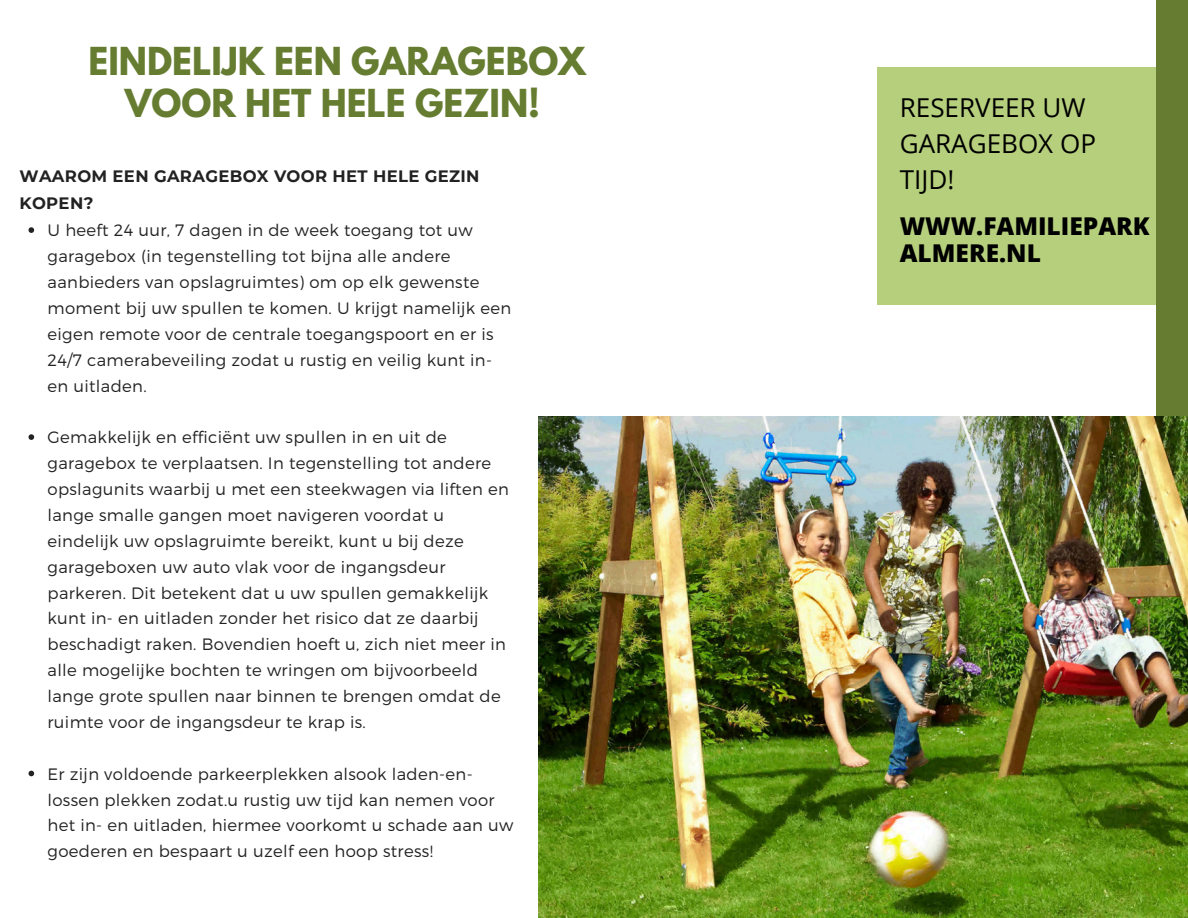
<style>
.page{position:relative;width:1188px;height:918px;background:#fff}
.page>*{position:absolute;margin:0;border:0;box-sizing:border-box;transform-origin:0 0}
.t1{font:700 34.2px/41.7px "League Spartan";color:#667d31;text-align:center}
.t2{font:26.1px/36px "Open Sans";color:#000}
.t3{font:800 24.45px/27px "Open Sans";color:#000}
.t4{font:300 16.5px/25.8px "Montserrat";letter-spacing:.02em;color:#222}
.t5{font:700 16.5px "Montserrat";letter-spacing:.02em;color:#222}
</style>
<div class="page">
<div style="left:877px;top:67px;width:311px;height:238px;background:#b6cf7c"></div>
<div style="left:1156px;top:0;width:32px;height:537px;background:#667d31"></div>
<img style="left:539px;top:416px;width:649px;height:501px">
<svg style="left:29px;top:227px;width:5px;height:6px"></svg>
<svg style="left:29px;top:434px;width:5px;height:6px"></svg>
<svg style="left:29px;top:771px;width:5px;height:5px"></svg>
<p class="t1" style="left:89px;top:45px;width:499px">EINDELIJK EEN GARAGEBOX<br>VOOR HET HELE GEZIN!</p>
<h2 class="t2" style="left:900px;top:89px;width:198px">RESERVEER UW<br>GARAGEBOX OP</h2>
<h4 class="t5" style="left:20px;top:166px;width:462px">WAAROM EEN GARAGEBOX VOOR HET HELE GEZIN</h4>
<h2 class="t2" style="left:900px;top:161px;width:56px">TIJD!</h2>
<h4 class="t5" style="left:20px;top:193px;width:75px">KOPEN?</h4>
<p class="t4" style="left:48px;top:217px;width:465px">U heeft 24 uur, 7 dagen in de week toegang tot uw garagebox (in tegenstelling tot bijna alle andere aanbieders van opslagruimtes) om op elk gewenste moment bij uw spullen te komen. U krijgt namelijk een eigen remote voor de centrale toegangspoort en er is 24/7 camerabeveiling zodat u rustig en veilig kunt in&shy;en uitladen.</p>
<p class="t4" style="left:48px;top:424px;width:463px">Gemakkelijk en efficiënt uw spullen in en uit de garagebox te verplaatsen. In tegenstelling tot andere opslagunits waarbij u met een steekwagen via liften en lange smalle gangen moet navigeren voordat u eindelijk uw opslagruimte bereikt, kunt u bij deze garageboxen uw auto vlak voor de ingangsdeur parkeren. Dit betekent dat u uw spullen gemakkelijk kunt in- en uitladen zonder het risico dat ze daarbij beschadigt raken. Bovendien hoeft u, zich niet meer in alle mogelijke bochten te wringen om bijvoorbeeld lange grote spullen naar binnen te brengen omdat de ruimte voor de ingangsdeur te krap is.</p>
<p class="t4" style="left:48px;top:760px;width:467px">Er zijn voldoende parkeerplekken alsook laden-en&shy;lossen plekken zodat.u rustig uw tijd kan nemen voor het in- en uitladen, hiermee voorkomt u schade aan uw goederen en bespaart u uzelf een hoop stress!</p>
<h3 class="t3" style="left:900px;top:212px;width:251px">WWW.FAMILIEPARK<br>ALMERE.NL</h3>
</div>
